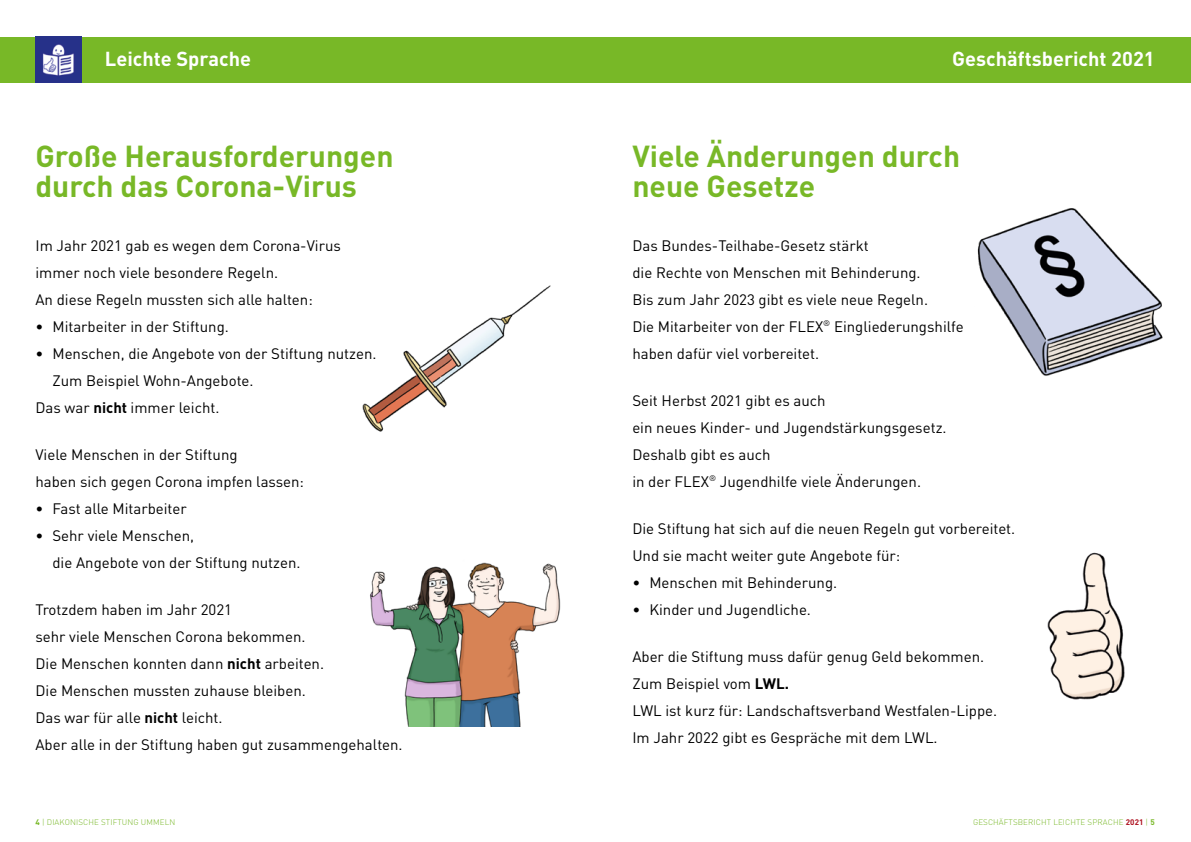
<style>
.page{position:relative;width:1191px;height:842px;background:#fff}
.page>*{position:absolute;margin:0;border:0;box-sizing:border-box;transform-origin:0 0}
.t1{font:700 30px/30px "DIN";color:#78b827}
.t2{font:700 20px "DIN";color:#fff}
.t3{font:15px/27px "DIN";color:#000}
.t4{font:300 8px "DIN";letter-spacing:.015em;color:#78b827}
.s1{font-weight:700}
.s2{font-weight:700;color:#ad101e}
</style>
<div class="page">
<div style="left:0;top:37px;width:1191px;height:45px;background:#78b827"></div>
<img style="left:35px;top:37px;width:46px;height:45px">
<img style="left:370px;top:562px;width:191px;height:164px">
<img style="left:1047px;top:552px;width:78px;height:148px">
<img style="left:977px;top:208px;width:186px;height:168px">
<img style="left:362px;top:285px;width:189px;height:147px">
<h2 class="t2" style="left:105px;top:46px;width:148px">Leichte Sprache</h2>
<h2 class="t2" style="left:952px;top:46px;width:204px">Geschäftsbericht 2021</h2>
<h1 class="t1" style="left:35px;top:140px;width:360px">Große Herausforderungen durch das Corona-Virus</h1>
<p class="t3" style="left:35px;top:231px;width:307px">Im Jahr 2021 gab es wegen dem Corona-Virus immer noch viele besondere Regeln.<br>An diese Regeln mussten sich alle halten:</p>
<p class="t3" style="left:35px;top:312px;width:195px">• Mitarbeiter in der Stiftung.</p>
<p class="t3" style="left:35px;top:339px;width:342px">• Menschen, die Angebote von der Stiftung nutzen.</p>
<p class="t3" style="left:52px;top:366px;width:203px">Zum Beispiel Wohn-Angebote.</p>
<p class="t3" style="left:35px;top:393px;width:185px">Das war <span class="s1">nicht</span> immer leicht.</p>
<p class="t3" style="left:35px;top:440px;width:270px">Viele Menschen in der Stiftung<br>haben sich gegen Corona impfen lassen:</p>
<p class="t3" style="left:35px;top:494px;width:153px">• Fast alle Mitarbeiter</p>
<p class="t3" style="left:52px;top:521px;width:250px;text-indent:-17px">• Sehr viele Menschen,<br>die Angebote von der Stiftung nutzen.</p>
<p class="t3" style="left:35px;top:595px;width:369px">Trotzdem haben im Jahr 2021<br>sehr viele Menschen Corona bekommen.<br>Die Menschen konnten dann <span class="s1">nicht</span> arbeiten.<br>Die Menschen mussten zuhause bleiben.<br>Das war für alle <span class="s1">nicht</span> leicht.<br>Aber alle in der Stiftung haben gut zusammengehalten.</p>
<h1 class="t1" style="left:632px;top:140px;width:329px">Viele Änderungen durch neue Gesetze</h1>
<p class="t3" style="left:632px;top:231px;width:333px">Das Bundes-Teilhabe-Gesetz stärkt<br>die Rechte von Menschen mit Behinderung.<br>Bis zum Jahr 2023 gibt es viele neue Regeln.<br>Die Mitarbeiter von der FLEX<sup>®</sup> Eingliederungshilfe haben dafür viel vorbereitet.</p>
<p class="t3" style="left:632px;top:386px;width:316px">Seit Herbst 2021 gibt es auch<br>ein neues Kinder- und Jugendstärkungsgesetz.<br>Deshalb gibt es auch<br>in der FLEX<sup>®</sup> Jugendhilfe viele Änderungen.</p>
<p class="t3" style="left:632px;top:514px;width:384px">Die Stiftung hat sich auf die neuen Regeln gut vorbereitet.<br>Und sie macht weiter gute Angebote für:</p>
<p class="t3" style="left:632px;top:568px;width:206px">• Menschen mit Behinderung.</p>
<p class="t3" style="left:632px;top:595px;width:180px">• Kinder und Jugendliche.</p>
<p class="t3" style="left:632px;top:642px;width:366px">Aber die Stiftung muss dafür genug Geld bekommen.<br>Zum Beispiel vom <span class="s1">LWL.<br></span>LWL ist kurz für: Landschaftsverband Westfalen-Lippe.<br>Im Jahr 2022 gibt es Gespräche mit dem LWL.</p>
<p class="t4" style="left:35px;top:817px;width:141px"><span class="s1">4</span> | DIAKONISCHE STIFTUNG UMMELN</p>
<p class="t4" style="left:973px;top:817px;width:183px">GESCHÄFTSBERICHT LEICHTE SPRACHE <span class="s2">2021</span> | <span class="s1">5</span></p>
</div>
